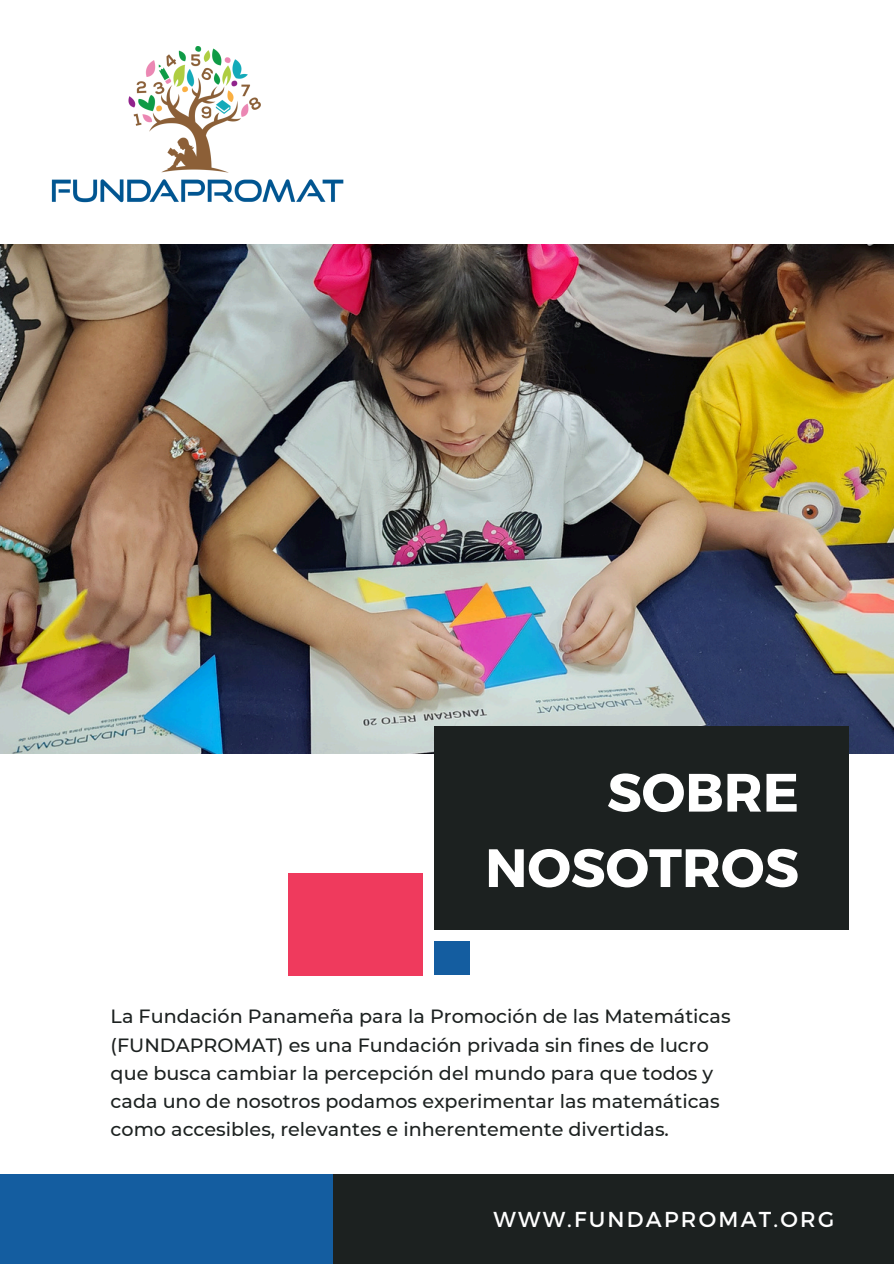
<style>
.page{position:relative;width:894px;height:1264px;background:#fff}
.page>*{position:absolute;margin:0;border:0;box-sizing:border-box;transform-origin:0 0}
.t1{font:700 53.85px/75.3px "Montserrat";color:#fff;text-align:right}
.t2{font:21.6px "Montserrat";letter-spacing:.105em;color:#fff}
.t3{font:500 19.2px/28.2px "Montserrat";color:#1c2120}
</style>
<div class="page">
<img style="left:0;top:245px;width:893px;height:508px">
<div style="left:434px;top:726px;width:414px;height:204px;background:#1c2120"></div>
<div style="left:0;top:1174px;width:333px;height:89px;background:#145da0"></div>
<div style="left:333px;top:1174px;width:560px;height:89px;background:#1c2120"></div>
<div style="left:288px;top:873px;width:134px;height:102px;background:#ef3a5d"></div>
<div style="left:434px;top:941px;width:35px;height:34px;background:#145da0"></div>
<img style="left:51px;top:47px;width:292px;height:156px">
<p class="t1" style="left:485px;top:752px;width:315px">SOBRE<br>NOSOTROS</p>
<p class="t3" style="left:111px;top:1002px;width:621px">La Fundación Panameña para la Promoción de las Matemáticas (FUNDAPROMAT) es una Fundación privada sin fines de lucro que busca cambiar la percepción del mundo para que todos y cada uno de nosotros podamos experimentar las matemáticas como accesibles, relevantes e inherentemente divertidas.</p>
<h1 class="t2" style="left:493px;top:1204px;width:342px">WWW.FUNDAPROMAT.ORG</h1>
</div>
